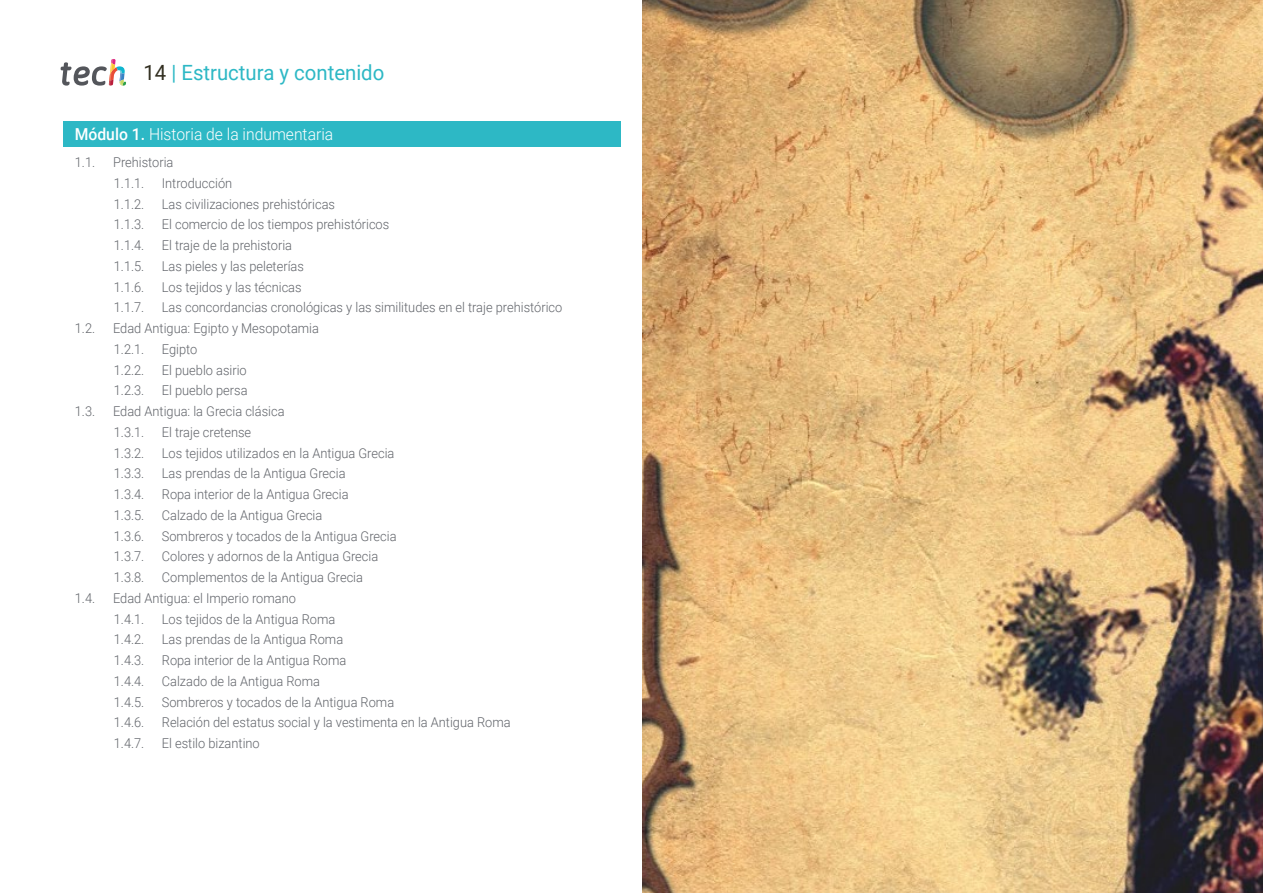
<style>
.page{position:relative;width:1263px;height:893px;background:#fff}
.page>*{position:absolute;margin:0;border:0;box-sizing:border-box;transform-origin:0 0}
.t1{font:21px "Roboto";color:#2db8c5}
.t2{font:300 16.5px "Roboto";color:#fff;scale:.95 1}
.t3{font:300 13.5px/20.7px "Roboto";color:#61646a;scale:.95 1}
.s1{color:#312e20}
.s2{font-weight:500}
</style>
<div class="page">
<div style="left:64px;top:121px;width:557px;height:25px;background:#2db8c5"></div>
<svg style="left:61px;top:59px;width:65px;height:27px"></svg>
<img style="left:642px;top:0;width:621px;height:893px">
<h1 class="t1" style="left:144px;top:57px;width:242px"><span class="s1">14</span> | Estructura y contenido</h1>
<p class="t2" style="left:75px;top:123px;width:273px"><span class="s2">Módulo 1.</span> Historia de la indumentaria</p>
<p class="t3" style="left:75px;top:151px;width:23px">1.1.</p>
<p class="t3" style="left:113px;top:151px;width:65px">Prehistoria<br>1.1.1.</p>
<p class="t3" style="left:162px;top:172px;width:76px">Introducción</p>
<p class="t3" style="left:114px;top:193px;width:34px">1.1.2.</p>
<p class="t3" style="left:162px;top:193px;width:184px">Las civilizaciones prehistóricas</p>
<p class="t3" style="left:114px;top:214px;width:34px">1.1.3.</p>
<p class="t3" style="left:162px;top:214px;width:241px">El comercio de los tiempos prehistóricos</p>
<p class="t3" style="left:114px;top:234px;width:34px">1.1.4.</p>
<p class="t3" style="left:162px;top:234px;width:139px">El traje de la prehistoria</p>
<p class="t3" style="left:114px;top:255px;width:34px">1.1.5.</p>
<p class="t3" style="left:162px;top:255px;width:151px">Las pieles y las peleterías</p>
<p class="t3" style="left:114px;top:276px;width:34px">1.1.6.</p>
<p class="t3" style="left:162px;top:276px;width:149px">Los tejidos y las técnicas</p>
<p class="t3" style="left:114px;top:297px;width:34px">1.1.7.</p>
<p class="t3" style="left:162px;top:297px;width:423px">Las concordancias cronológicas y las similitudes en el traje prehistórico</p>
<p class="t3" style="left:75px;top:317px;width:23px">1.2.</p>
<p class="t3" style="left:113px;top:317px;width:218px">Edad Antigua: Egipto y Mesopotamia<br>1.2.1.</p>
<p class="t3" style="left:162px;top:338px;width:39px">Egipto</p>
<p class="t3" style="left:114px;top:359px;width:34px">1.2.2.</p>
<p class="t3" style="left:162px;top:359px;width:91px">El pueblo asirio</p>
<p class="t3" style="left:114px;top:380px;width:34px">1.2.3.</p>
<p class="t3" style="left:162px;top:380px;width:92px">El pueblo persa</p>
<p class="t3" style="left:75px;top:400px;width:23px">1.3.</p>
<p class="t3" style="left:113px;top:400px;width:182px">Edad Antigua: la Grecia clásica<br>1.3.1.</p>
<p class="t3" style="left:162px;top:421px;width:96px">El traje cretense</p>
<p class="t3" style="left:114px;top:442px;width:34px">1.3.2.</p>
<p class="t3" style="left:162px;top:442px;width:246px">Los tejidos utilizados en la Antigua Grecia</p>
<p class="t3" style="left:114px;top:463px;width:34px">1.3.3.</p>
<p class="t3" style="left:162px;top:463px;width:195px">Las prendas de la Antigua Grecia</p>
<p class="t3" style="left:114px;top:483px;width:34px">1.3.4.</p>
<p class="t3" style="left:162px;top:483px;width:198px">Ropa interior de la Antigua Grecia</p>
<p class="t3" style="left:114px;top:504px;width:34px">1.3.5.</p>
<p class="t3" style="left:162px;top:504px;width:170px">Calzado de la Antigua Grecia</p>
<p class="t3" style="left:114px;top:525px;width:34px">1.3.6.</p>
<p class="t3" style="left:162px;top:525px;width:249px">Sombreros y tocados de la Antigua Grecia</p>
<p class="t3" style="left:114px;top:546px;width:34px">1.3.7.</p>
<p class="t3" style="left:162px;top:546px;width:229px">Colores y adornos de la Antigua Grecia</p>
<p class="t3" style="left:114px;top:566px;width:34px">1.3.8.</p>
<p class="t3" style="left:162px;top:566px;width:213px">Complementos de la Antigua Grecia</p>
<p class="t3" style="left:75px;top:587px;width:23px">1.4.</p>
<p class="t3" style="left:113px;top:587px;width:194px">Edad Antigua: el Imperio romano<br>1.4.1.</p>
<p class="t3" style="left:162px;top:608px;width:184px">Los tejidos de la Antigua Roma</p>
<p class="t3" style="left:114px;top:629px;width:34px">1.4.2.</p>
<p class="t3" style="left:162px;top:629px;width:192px">Las prendas de la Antigua Roma</p>
<p class="t3" style="left:114px;top:649px;width:34px">1.4.3.</p>
<p class="t3" style="left:162px;top:649px;width:196px">Ropa interior de la Antigua Roma</p>
<p class="t3" style="left:114px;top:670px;width:34px">1.4.4.</p>
<p class="t3" style="left:162px;top:670px;width:168px">Calzado de la Antigua Roma</p>
<p class="t3" style="left:114px;top:691px;width:34px">1.4.5.</p>
<p class="t3" style="left:162px;top:691px;width:246px">Sombreros y tocados de la Antigua Roma</p>
<p class="t3" style="left:114px;top:712px;width:34px">1.4.6.</p>
<p class="t3" style="left:162px;top:712px;width:369px">Relación del estatus social y la vestimenta en la Antigua Roma</p>
<p class="t3" style="left:114px;top:732px;width:34px">1.4.7.</p>
<p class="t3" style="left:162px;top:732px;width:105px">El estilo bizantino</p>
</div>
